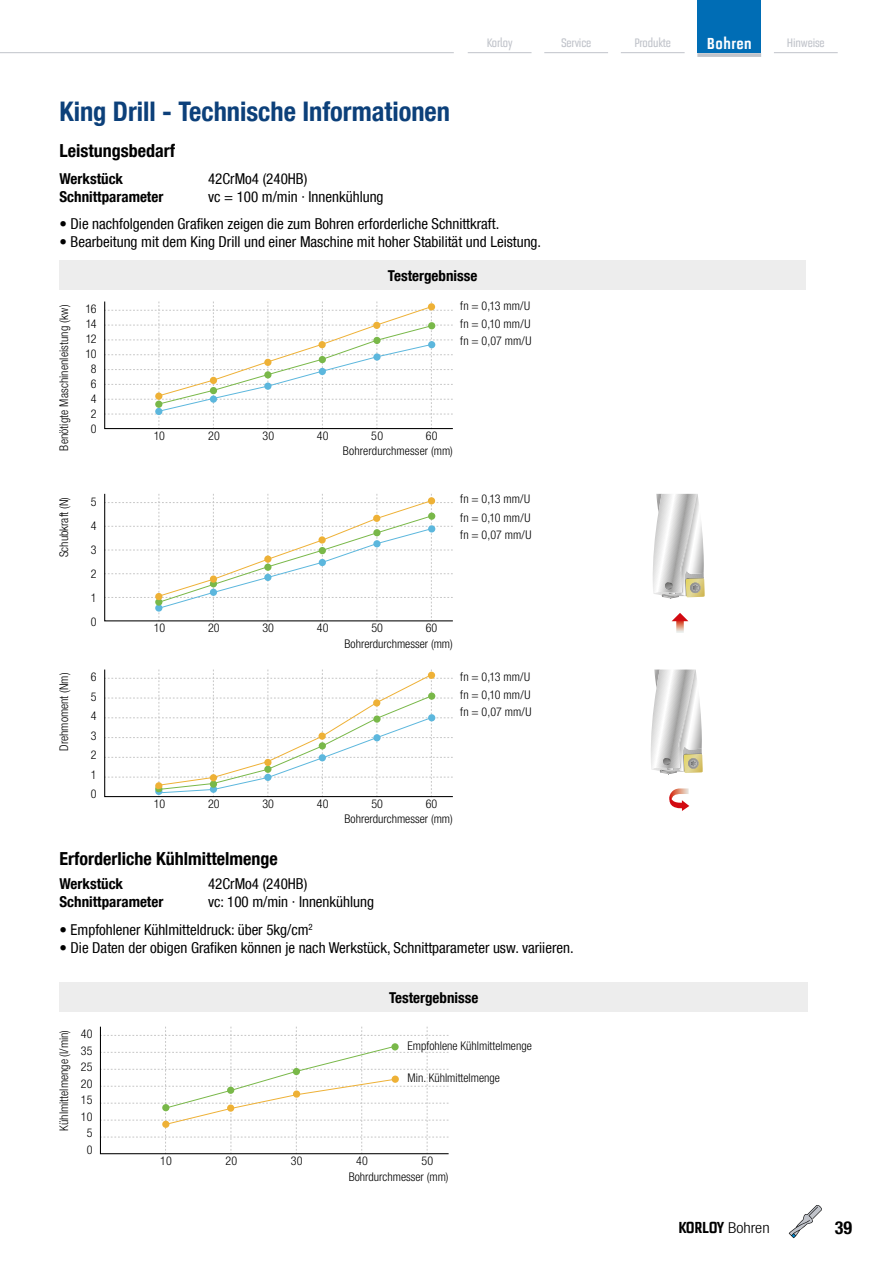
<style>
.page{position:relative;width:893px;height:1263px;background:#fff}
.page>*{position:absolute;margin:0;border:0;box-sizing:border-box;transform-origin:0 0}
.t1{font:700 condensed 27px "Helvetica Neue LT Com";color:#0c407a}
.t2{font:700 condensed 19.5px "Bourgeois";letter-spacing:-.01em;color:#000;scale:1.05 1}
.t3{font:700 condensed 19.5px "Bourgeois";letter-spacing:-.01em;color:#fff;scale:1.05 1}
.t4{font:700 condensed 18px "Helvetica Neue LT Com";color:#000}
.t5{font:condensed 15px "Helvetica Neue LT Com";color:#000}
.t6{font:700 condensed 15px "Helvetica Neue LT Com";color:#000}
.t7{font:500 condensed 15px "Bourgeois";letter-spacing:-.01em;color:#c0c3ca;scale:1.05 1}
.t8{font:300 condensed 12px/15px "Helvetica Neue LT Com";color:#000;text-align:justify}
.s1{font-family:"Helvetica Neue LT Com";font-weight:300;font-size:15px}
</style>
<div class="page">
<svg style="left:100px;top:1027px;width:349px;height:127px"></svg>
<svg style="left:669px;top:788px;width:20px;height:23px"></svg>
<svg style="left:651px;top:669px;width:52px;height:106px"></svg>
<svg style="left:104px;top:669px;width:349px;height:128px"></svg>
<svg style="left:104px;top:301px;width:349px;height:128px"></svg>
<svg style="left:104px;top:494px;width:349px;height:127px"></svg>
<svg style="left:672px;top:613px;width:16px;height:20px"></svg>
<svg style="left:653px;top:494px;width:52px;height:105px"></svg>
<div style="left:60px;top:260px;width:746px;height:30px;background:#ededed"></div>
<div style="left:60px;top:982px;width:748px;height:30px;background:#ededed"></div>
<hr style="left:0;top:52px;width:454px;height:1px;background:#c0c3ca">
<hr style="left:468px;top:52px;width:63px;height:1px;background:#c0c3ca">
<hr style="left:544px;top:52px;width:64px;height:1px;background:#c0c3ca">
<hr style="left:621px;top:52px;width:64px;height:1px;background:#c0c3ca">
<div style="left:697px;top:0;width:64px;height:53px;background:#006db5"></div>
<hr style="left:697px;top:53px;width:64px;height:4px;background:#c0c3ca">
<hr style="left:774px;top:52px;width:64px;height:1px;background:#c0c3ca">
<svg style="left:789px;top:1205px;width:33px;height:33px"></svg>
<h1 class="t1" style="left:60px;top:96px;width:392px">King Drill - Technische Informationen</h1>
<h3 class="t4" style="left:60px;top:140px;width:117px">Leistungsbedarf</h3>
<p class="t6" style="left:60px;top:170px;width:65px">Werkstück</p>
<p class="t5" style="left:208px;top:170px;width:101px">42CrMo4 (240HB)</p>
<p class="t6" style="left:60px;top:188px;width:105px">Schnittparameter</p>
<p class="t5" style="left:208px;top:188px;width:177px">vc = 100 m/min · Innenkühlung</p>
<p class="t7" style="left:487px;top:35px;width:26px">Korloy</p>
<p class="t7" style="left:561px;top:35px;width:30px">Service</p>
<p class="t7" style="left:634px;top:35px;width:36px">Produkte</p>
<h2 class="t3" style="left:707px;top:33px;width:45px">Bohren</h2>
<p class="t7" style="left:787px;top:35px;width:37px">Hinweise</p>
<p class="t5" style="left:60px;top:215px;width:441px">• Die nachfolgenden Grafiken zeigen die zum Bohren erforderliche Schnittkraft.</p>
<p class="t5" style="left:60px;top:233px;width:483px">• Bearbeitung mit dem King Drill und einer Maschine mit hoher Stabilität und Leistung.</p>
<p class="t6" style="left:388px;top:267px;width:91px">Testergebnisse</p>
<p class="t8" style="left:56px;top:451px;width:147px;rotate:-90deg">Benötigte Maschinenleistung (kw)</p>
<p class="t8" style="left:460px;top:298px;width:71px">fn = 0,13 mm/U</p>
<p class="t8" style="left:86px;top:301px;width:13px;text-align:center">16<br>14<br>12<br>10<br>8<br>6<br>4<br>2<br>0</p>
<p class="t8" style="left:460px;top:315px;width:73px;line-height:17px">fn = 0,10 mm/U fn = 0,07 mm/U</p>
<p class="t8" style="left:154px;top:428px;width:13px">10</p>
<p class="t8" style="left:208px;top:428px;width:13px">20</p>
<p class="t8" style="left:262px;top:428px;width:13px">30</p>
<p class="t8" style="left:317px;top:428px;width:13px">40</p>
<p class="t8" style="left:371px;top:428px;width:13px">50</p>
<p class="t8" style="left:426px;top:428px;width:13px">60</p>
<p class="t8" style="left:343px;top:444px;width:111px">Bohrerdurchmesser (mm)</p>
<p class="t8" style="left:56px;top:557px;width:62px;rotate:-90deg">Schubkraft (N)</p>
<p class="t8" style="left:56px;top:751px;width:80px;rotate:-90deg">Drehmoment (Nm)</p>
<p class="t8" style="left:91px;top:489px;width:7px;line-height:24px">5<br>4<br>3<br>2<br>1<br>0</p>
<p class="t8" style="left:91px;top:667px;width:7px;line-height:19.5px">6<br>5<br>4<br>3<br>2<br>1<br>0</p>
<p class="t8" style="left:460px;top:490px;width:73px;line-height:17.5px">fn = 0,13 mm/U fn = 0,10 mm/U fn = 0,07 mm/U</p>
<p class="t8" style="left:154px;top:620px;width:13px">10</p>
<p class="t8" style="left:208px;top:620px;width:13px">20</p>
<p class="t8" style="left:263px;top:620px;width:13px">30</p>
<p class="t8" style="left:317px;top:620px;width:13px">40</p>
<p class="t8" style="left:371px;top:620px;width:13px">50</p>
<p class="t8" style="left:426px;top:620px;width:13px">60</p>
<p class="t8" style="left:345px;top:636px;width:110px">Bohrerdurchmesser (mm)</p>
<p class="t8" style="left:460px;top:668px;width:73px;line-height:17.5px">fn = 0,13 mm/U fn = 0,10 mm/U fn = 0,07 mm/U</p>
<p class="t8" style="left:154px;top:796px;width:13px">10</p>
<p class="t8" style="left:208px;top:796px;width:13px">20</p>
<p class="t8" style="left:263px;top:796px;width:13px">30</p>
<p class="t8" style="left:317px;top:796px;width:13px">40</p>
<p class="t8" style="left:371px;top:796px;width:13px">50</p>
<p class="t8" style="left:426px;top:796px;width:13px">60</p>
<p class="t8" style="left:345px;top:812px;width:110px">Bohrerdurchmesser (mm)</p>
<h3 class="t4" style="left:60px;top:848px;width:220px">Erforderliche Kühlmittelmenge</h3>
<p class="t6" style="left:60px;top:875px;width:65px">Werkstück</p>
<p class="t5" style="left:208px;top:875px;width:101px">42CrMo4 (240HB)</p>
<p class="t6" style="left:60px;top:893px;width:105px">Schnittparameter</p>
<p class="t5" style="left:208px;top:893px;width:167px">vc: 100 m/min · Innenkühlung</p>
<p class="t5" style="left:60px;top:921px;width:255px">• Empfohlener Kühlmitteldruck: über 5kg/cm<sup>2</sup></p>
<p class="t5" style="left:60px;top:939px;width:516px">• Die Daten der obigen Grafiken können je nach Werkstück, Schnittparameter usw. variieren.</p>
<p class="t6" style="left:389px;top:989px;width:91px">Testergebnisse</p>
<p class="t8" style="left:81px;top:1026px;width:13px;line-height:16.5px;text-align:center">40<br>35<br>25<br>20<br>15<br>10<br>5<br>0</p>
<p class="t8" style="left:56px;top:1131px;width:102px;rotate:-90deg">Kühlmittelmenge (l/min)</p>
<p class="t8" style="left:408px;top:1038px;width:126px">Empfohlene Kühlmittelmenge</p>
<p class="t8" style="left:408px;top:1070px;width:94px">Min. Kühlmittelmenge</p>
<p class="t8" style="left:160px;top:1153px;width:13px">10</p>
<p class="t8" style="left:226px;top:1153px;width:13px">20</p>
<p class="t8" style="left:291px;top:1153px;width:13px">30</p>
<p class="t8" style="left:356px;top:1153px;width:13px">40</p>
<p class="t8" style="left:422px;top:1153px;width:13px">50</p>
<p class="t8" style="left:349px;top:1169px;width:101px">Bohrdurchmesser (mm)</p>
<h2 class="t2" style="left:678px;top:1218px;width:88px">KORLOY <span class="s1">Bohren</span></h2>
<h3 class="t4" style="left:835px;top:1216px;width:19px">39</h3>
</div>
